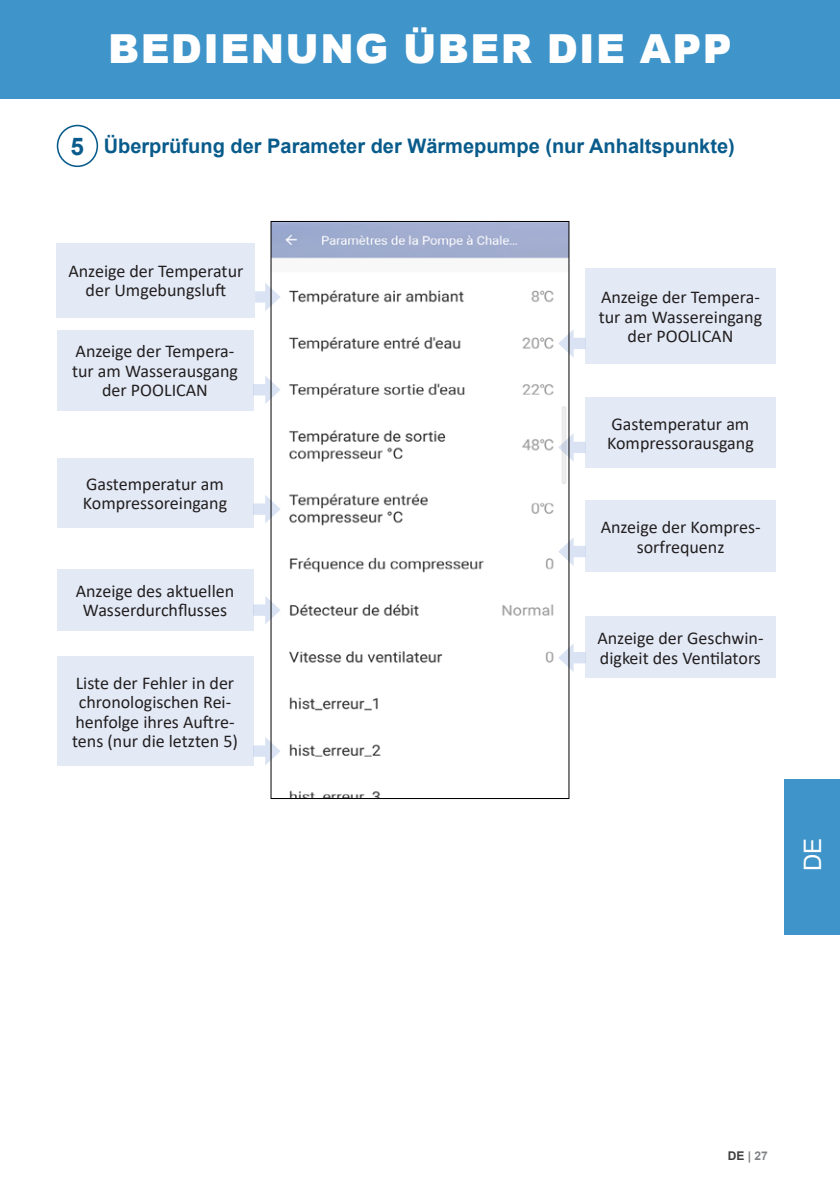
<style>
.page{position:relative;width:840px;height:1191px;background:#fff}
.page>*{position:absolute;margin:0;border:0;box-sizing:border-box;transform-origin:0 0}
.TITRE_Black{font:900 40px "Arial";letter-spacing:.035em;color:#fff}
.t1{font:700 24.2px "Arial";color:#085b8b}
.t2{font:24px "Arial";color:#fff}
.Heading_3{font:700 20px "Arial";color:#085b8b}
.t3{font:18px/19.4px "Calibri";color:#231f20;text-align:center}
.t4{font:700 12px "Arial";color:#808285}
.s1{color:#3e3e3f}
</style>
<div class="page">
<div style="left:0;top:0;width:839px;height:98px;background:#3f94c9"></div>
<div style="left:784px;top:779px;width:55px;height:155px;background:#3f94c9"></div>
<div style="left:57px;top:125px;width:41px;height:42px;border:2px solid #085b8b;border-radius:50%"></div>
<img style="left:272px;top:223px;width:295px;height:574px">
<div style="left:57px;top:243px;width:198px;height:74px;background:#e3eaf6"></div>
<div style="left:255px;top:291px;width:15px;height:12px;background:#dae3f3"></div>
<svg style="left:265px;top:283px;width:15px;height:28px"></svg>
<div style="left:57px;top:657px;width:196px;height:109px;background:#e3eaf6"></div>
<div style="left:253px;top:745px;width:17px;height:12px;background:#dae3f3"></div>
<svg style="left:265px;top:737px;width:15px;height:28px"></svg>
<div style="left:57px;top:568px;width:196px;height:62px;background:#e3eaf6"></div>
<div style="left:253px;top:604px;width:17px;height:12px;background:#dae3f3"></div>
<svg style="left:265px;top:596px;width:15px;height:28px"></svg>
<div style="left:585px;top:500px;width:190px;height:72px;background:#e3eaf6"></div>
<div style="left:568px;top:546px;width:17px;height:11px;background:#dae3f3"></div>
<svg style="left:558px;top:537px;width:15px;height:29px"></svg>
<div style="left:57px;top:458px;width:196px;height:69px;background:#e3eaf6"></div>
<div style="left:253px;top:503px;width:17px;height:12px;background:#dae3f3"></div>
<svg style="left:265px;top:495px;width:15px;height:28px"></svg>
<div style="left:57px;top:330px;width:196px;height:80px;background:#e3eaf6"></div>
<div style="left:253px;top:384px;width:17px;height:11px;background:#dae3f3"></div>
<svg style="left:265px;top:375px;width:15px;height:29px"></svg>
<div style="left:585px;top:616px;width:190px;height:62px;background:#e3eaf6"></div>
<div style="left:568px;top:652px;width:17px;height:11px;background:#dae3f3"></div>
<svg style="left:558px;top:643px;width:15px;height:29px"></svg>
<div style="left:585px;top:397px;width:190px;height:71px;background:#e3eaf6"></div>
<div style="left:568px;top:442px;width:17px;height:11px;background:#dae3f3"></div>
<svg style="left:558px;top:433px;width:15px;height:29px"></svg>
<div style="left:585px;top:268px;width:190px;height:96px;background:#e3eaf6"></div>
<div style="left:568px;top:338px;width:17px;height:11px;background:#dae3f3"></div>
<svg style="left:558px;top:329px;width:15px;height:29px"></svg>
<p class="TITRE_Black" style="left:108px;top:20px;width:624px">BEDIENUNG ÜBER DIE APP</p>
<p class="t1" style="left:70px;top:129px;width:15px">5</p>
<p class="Heading_3" style="left:104px;top:132px;width:632px">Überprüfung der Parameter der Wärmepumpe (nur Anhaltspunkte)</p>
<p class="t3" style="left:68px;top:261px;width:176px">Anzeige der Temperatur der Umgebungsluft</p>
<p class="t3" style="left:72px;top:341px;width:167px">Anzeige der Tempera&shy;tur am Wasserausgang der POOLICAN</p>
<p class="t3" style="left:83px;top:473px;width:146px;text-align:left">Gastemperatur am<br>Kompressoreingang</p>
<p class="t3" style="left:76px;top:580px;width:160px">Anzeige des aktuellen<br>Wasserdurchflusses</p>
<p class="t3" style="left:72px;top:673px;width:167px">Liste der Fehler in der chronologischen Rei&shy;henfolge ihres Auftre&shy;tens (nur die letzten 5)</p>
<p class="t3" style="left:598px;top:287px;width:165px">Anzeige der Tempera&shy;tur am Wassereingang der POOLICAN</p>
<p class="t3" style="left:606px;top:413px;width:148px;text-align:left">Gastemperatur am<br>Kompressorausgang</p>
<p class="t3" style="left:600px;top:517px;width:161px">Anzeige der Kompres&shy;sorfrequenz</p>
<p class="t3" style="left:597px;top:628px;width:168px;text-align:left">Anzeige der Geschwin&shy;digkeit des Ventilators</p>
<h3 class="t2" style="left:795px;top:871px;width:35px;rotate:-90deg">DE</h3>
<p class="t4" style="left:727px;top:1147px;width:42px"><span class="s1">DE</span> | 27</p>
</div>
